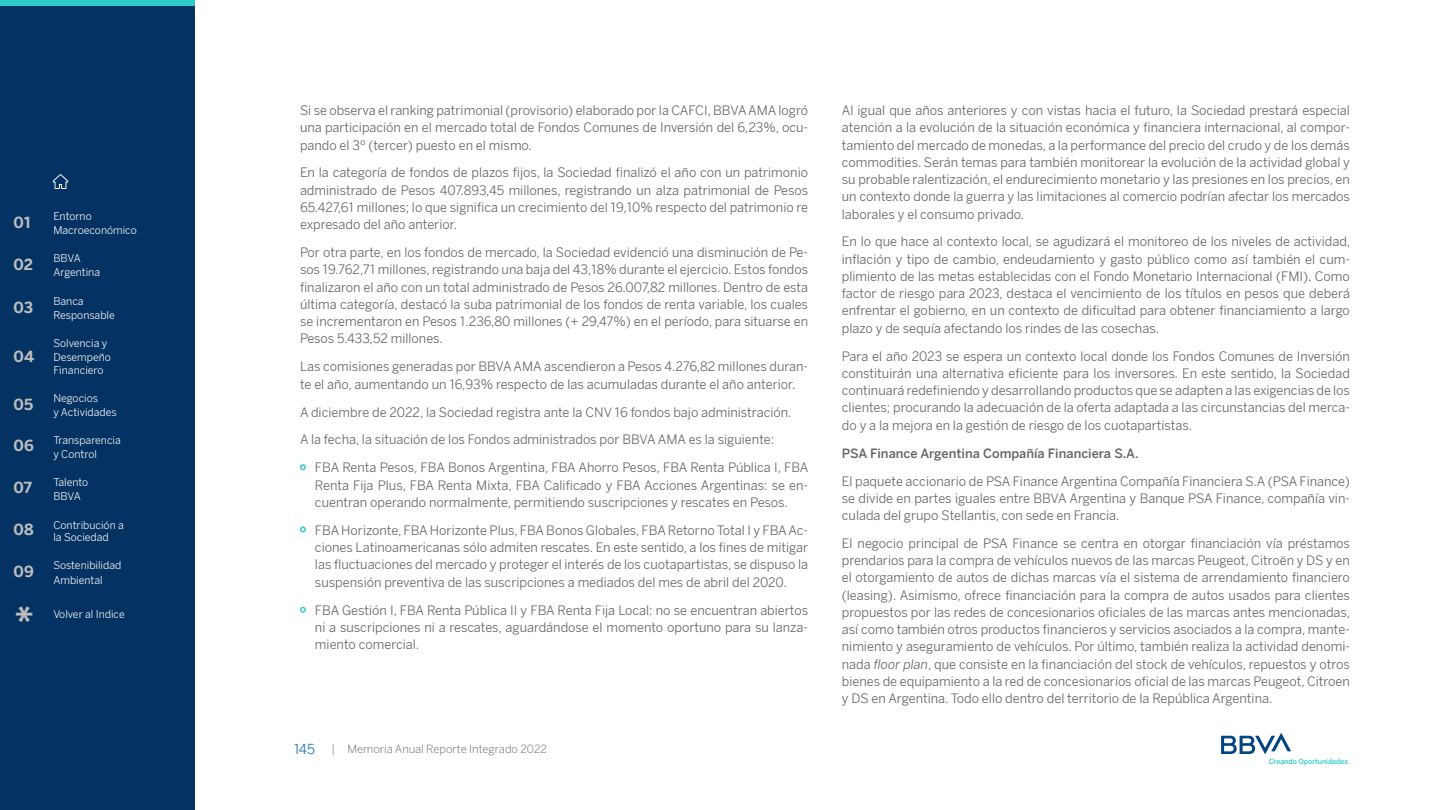
<style>
.page{position:relative;width:1440px;height:810px;background:#fff}
.page>*{position:absolute;margin:0;border:0;box-sizing:border-box;transform-origin:0 0}
.t1{font:700 36px "BBVA Benton Sans";color:#bdbdbd}
.t2{font:700 15px "BBVA Benton Sans";color:#bdbdbd}
.t3{font:13.5px "BBVA Benton Sans";color:#1973b8}
.t4{font:12.75px/17.2px "BBVA Benton Sans";color:#666;text-align:justify}
.t5{font:500 12.75px "Benton Sans BBVA";color:#666}
.t6{font:300 11.25px "BBVA Benton Sans";color:#666}
.t7{font:10.5px/14.1px "BBVA Benton Sans";color:#f4f4f4}
.t8{font:500 7.12px "Benton Sans BBVA";letter-spacing:-.015em;color:#2dcccd}
.s1{font-style:italic}
</style>
<div class="page">
<div style="left:0;top:0;width:195px;height:810px;background:#043263"></div>
<svg style="left:52px;top:174px;width:17px;height:15px"></svg>
<svg style="left:1221px;top:733px;width:70px;height:21px"></svg>
<div style="left:0;top:0;width:195px;height:6px;background:#2dcccd"></div>
<svg style="left:300px;top:464px;width:6px;height:6px"></svg>
<svg style="left:300px;top:526px;width:6px;height:6px"></svg>
<svg style="left:300px;top:607px;width:6px;height:6px"></svg>
<p class="t2" style="left:14px;top:214px;width:19px">01</p>
<p class="t2" style="left:14px;top:255px;width:21px">02</p>
<p class="t2" style="left:14px;top:298px;width:21px">03</p>
<p class="t2" style="left:14px;top:347px;width:22px">04</p>
<p class="t2" style="left:14px;top:395px;width:21px">05</p>
<p class="t2" style="left:14px;top:437px;width:22px">06</p>
<p class="t2" style="left:14px;top:478px;width:20px">07</p>
<p class="t2" style="left:14px;top:521px;width:22px">08</p>
<p class="t2" style="left:14px;top:562px;width:22px">09</p>
<h1 class="t1" style="left:15px;top:597px;width:20px">*</h1>
<p class="t7" style="left:53px;top:209px;width:85px">Entorno<br>Macroeconómico</p>
<p class="t7" style="left:53px;top:251px;width:48px">BBVA<br>Argentina</p>
<p class="t7" style="left:53px;top:294px;width:63px">Banca<br>Responsable</p>
<p class="t7" style="left:53px;top:336px;width:59px">Solvencia y<br>Desempeño</p>
<p class="t7" style="left:53px;top:363px;width:52px">Financiero</p>
<p class="t7" style="left:53px;top:391px;width:65px">Negocios<br>y Actividades</p>
<p class="t7" style="left:53px;top:433px;width:69px">Transparencia y Control</p>
<p class="t7" style="left:53px;top:476px;width:37px">Talento<br>BBVA</p>
<p class="t7" style="left:53px;top:519px;width:72px;line-height:12.6px">Contribución a la Sociedad</p>
<p class="t7" style="left:53px;top:559px;width:69px">Sostenibilidad<br>Ambiental</p>
<p class="t7" style="left:53px;top:607px;width:73px">Volver al Indice</p>
<p class="t4" style="left:300px;top:102px;width:510px">Si se observa el ranking patrimonial (provisorio) elaborado por la CAFCI, BBVA AMA logró una participación en el mercado total de Fondos Comunes de Inversión del 6,23%, ocu&shy;pando el 3º (tercer) puesto en el mismo.</p>
<p class="t4" style="left:300px;top:164px;width:510px">En la categoría de fondos de plazos fijos, la Sociedad finalizó el año con un patrimonio administrado de Pesos 407.893,45 millones, registrando un alza patrimonial de Pesos 65.427,61 millones; lo que significa un crecimiento del 19,10% respecto del patrimonio re expresado del año anterior.</p>
<p class="t4" style="left:300px;top:244px;width:510px">Por otra parte, en los fondos de mercado, la Sociedad evidenció una disminución de Pe&shy;sos 19.762,71 millones, registrando una baja del 43,18% durante el ejercicio. Estos fondos finalizaron el año con un total administrado de Pesos 26.007,82 millones. Dentro de esta última categoría, destacó la suba patrimonial de los fondos de renta variable, los cuales se incrementaron en Pesos 1.236,80 millones (+ 29,47%) en el período, para situarse en Pesos 5.433,52 millones.</p>
<p class="t4" style="left:300px;top:358px;width:510px">Las comisiones generadas por BBVA AMA ascendieron a Pesos 4.276,82 millones duran&shy;te el año, aumentando un 16,93% respecto de las acumuladas durante el año anterior.</p>
<p class="t4" style="left:300px;top:398px;width:493px;line-height:27.9px">A diciembre de 2022, la Sociedad registra ante la CNV 16 fondos bajo administración.<br>A la fecha, la situación de los Fondos administrados por BBVA AMA es la siguiente:</p>
<p class="t4" style="left:315px;top:459px;width:495px">FBA Renta Pesos, FBA Bonos Argentina, FBA Ahorro Pesos, FBA Renta Pública I, FBA Renta Fija Plus, FBA Renta Mixta, FBA Calificado y FBA Acciones Argentinas: se en&shy;cuentran operando normalmente, permitiendo suscripciones y rescates en Pesos.</p>
<p class="t4" style="left:315px;top:522px;width:495px">FBA Horizonte, FBA Horizonte Plus, FBA Bonos Globales, FBA Retorno Total I y FBA Ac&shy;ciones Latinoamericanas sólo admiten rescates. En este sentido, a los fines de mitigar las fluctuaciones del mercado y proteger el interés de los cuotapartistas, se dispuso la suspensión preventiva de las suscripciones a mediados del mes de abril del 2020.</p>
<p class="t4" style="left:315px;top:601px;width:495px">FBA Gestión I, FBA Renta Pública II y FBA Renta Fija Local: no se encuentran abiertos ni a suscripciones ni a rescates, aguardándose el momento oportuno para su lanza&shy;miento comercial.</p>
<p class="t3" style="left:294px;top:741px;width:23px">145</p>
<p class="t6" style="left:332px;top:742px;width:217px">| Memoria Anual Reporte Integrado 2022</p>
<p class="t4" style="left:842px;top:102px;width:510px">Al igual que años anteriores y con vistas hacia el futuro, la Sociedad prestará especial atención a la evolución de la situación económica y financiera internacional, al compor&shy;tamiento del mercado de monedas, a la performance del precio del crudo y de los demás commodities. Serán temas para también monitorear la evolución de la actividad global y su probable ralentización, el endurecimiento monetario y las presiones en los precios, en un contexto donde la guerra y las limitaciones al comercio podrían afectar los mercados laborales y el consumo privado.</p>
<p class="t4" style="left:842px;top:233px;width:510px">En lo que hace al contexto local, se agudizará el monitoreo de los niveles de actividad, inflación y tipo de cambio, endeudamiento y gasto público como así también el cum&shy;plimiento de las metas establecidas con el Fondo Monetario Internacional (FMI). Como factor de riesgo para 2023, destaca el vencimiento de los títulos en pesos que deberá enfrentar el gobierno, en un contexto de dificultad para obtener financiamiento a largo plazo y de sequía afectando los rindes de las cosechas.</p>
<p class="t4" style="left:842px;top:347px;width:510px">Para el año 2023 se espera un contexto local donde los Fondos Comunes de Inversión constituirán una alternativa eficiente para los inversores. En este sentido, la Sociedad continuará redefiniendo y desarrollando productos que se adapten a las exigencias de los clientes; procurando la adecuación de la oferta adaptada a las circunstancias del merca&shy;do y a la mejora en la gestión de riesgo de los cuotapartistas.</p>
<p class="t5" style="left:842px;top:445px;width:298px">PSA Finance Argentina Compañía Financiera S.A.</p>
<p class="t4" style="left:842px;top:472px;width:510px">El paquete accionario de PSA Finance Argentina Compañía Financiera S.A (PSA Finance) se divide en partes iguales entre BBVA Argentina y Banque PSA Finance, compañía vin&shy;culada del grupo Stellantis, con sede en Francia.</p>
<p class="t4" style="left:842px;top:535px;width:510px">El negocio principal de PSA Finance se centra en otorgar financiación vía préstamos prendarios para la compra de vehículos nuevos de las marcas Peugeot, Citroën y DS y en el otorgamiento de autos de dichas marcas vía el sistema de arrendamiento financiero (leasing). Asimismo, ofrece financiación para la compra de autos usados para clientes propuestos por las redes de concesionarios oficiales de las marcas antes mencionadas, así como también otros productos financieros y servicios asociados a la compra, mante&shy;nimiento y aseguramiento de vehículos. Por último, también realiza la actividad denomi&shy;nada <span class="s1">floor plan</span>, que consiste en la financiación del stock de vehículos, repuestos y otros bienes de equipamiento a la red de concesionarios oficial de las marcas Peugeot, Citroen y DS en Argentina. Todo ello dentro del territorio de la República Argentina.</p>
<p class="t8" style="left:1269px;top:757px;width:81px">Creando Oportunidades</p>
</div>
